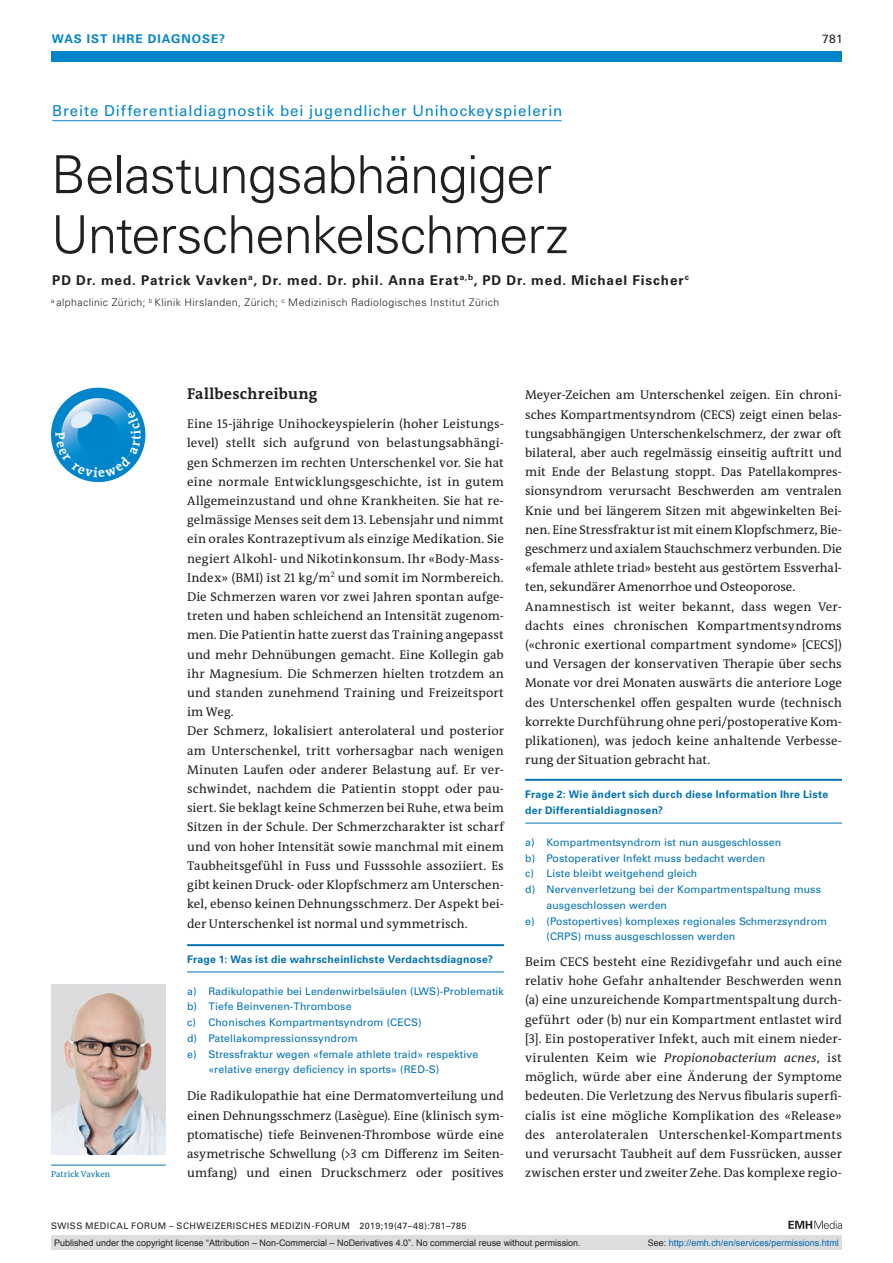
<style>
.page{position:relative;width:893px;height:1263px;background:#fff}
.page>*{position:absolute;margin:0;border:0;box-sizing:border-box;transform-origin:0 0}
.t1{font:300 52.5px/60px "Univers LT Std";letter-spacing:-.02em;color:#231f20}
.t2{font:700 15.75px "The Antiqua B W7";letter-spacing:.015em;color:#231f20}
.t3{font:15px "Univers LT Std";letter-spacing:.055em;color:#0084ca}
.t4{font:700 13.5px "Univers LT Std";letter-spacing:.065em;color:#231f20}
.t5{font:12.75px/19.2px "The Antiqua B W5 Plain";letter-spacing:.005em;color:#231f20}
.t6{font:700 12px "Univers LT Std";letter-spacing:.085em;color:#0084ca}
.t7{font:12px "Univers LT Std";color:#231f20}
.t8{font:10.5px "Univers LT Std";letter-spacing:.01em;color:#0072b2}
.t9{font:700 10.5px/16.5px "Univers LT Std";letter-spacing:.025em;color:#0072b2}
.t10{font:300 10.5px "Univers LT Std";letter-spacing:.04em;color:#231f20}
.t11{font:9px "Arial";color:#231f20}
.t12{font:9px "Univers LT Std";letter-spacing:.05em;color:#231f20}
.t13{font:9px "Arial";color:#0166b3}
.t14{font:8.7px "The Antiqua B W5 Plain";color:#0072b2}
.s1{font-style:italic}
.s2{color:#231f20}
</style>
<div class="page">
<div style="left:51px;top:51px;width:791px;height:11px;background:#0084ca"></div>
<svg style="left:788px;top:1221px;width:54px;height:8px"></svg>
<hr style="left:52px;top:120px;width:510px;height:1px;background:#0084ca">
<hr style="left:187px;top:944px;width:317px;height:2px;background:#0072b2">
<hr style="left:187px;top:972px;width:317px;height:1px;background:#0072b2">
<hr style="left:525px;top:779px;width:317px;height:2px;background:#0072b2">
<hr style="left:525px;top:823px;width:317px;height:1px;background:#0072b2">
<hr style="left:51px;top:1165px;width:115px;height:1px;background:#0072b2">
<img style="left:51px;top:984px;width:115px;height:170px">
<div style="left:51px;top:1235px;width:791px;height:15px;background:#dcdddf"></div>
<svg style="left:51px;top:388px;width:94px;height:94px"></svg>
<p class="t6" style="left:52px;top:31px;width:175px">WAS IST IHRE DIAGNOSE?</p>
<p class="t7" style="left:822px;top:31px;width:22px">781</p>
<p class="t3" style="left:52px;top:102px;width:512px">Breite Differentialdiagnostik bei jugendlicher Unihockeyspielerin</p>
<h1 class="t1" style="left:51px;top:145px;width:519px">Belastungsabhängiger<br>Unterschenkelschmerz</h1>
<p class="t4" style="left:52px;top:272px;width:638px">PD Dr. med. Patrick Vavken<sup>a</sup>, Dr. med. Dr. phil. Anna Erat<sup>a,b</sup>, PD Dr. med. Michael Fischer<sup>c</sup></p>
<p class="t10" style="left:51px;top:296px;width:450px"><sup>a</sup> alphaclinic Zürich; <sup>b</sup> Klinik Hirslanden, Zürich; <sup>c</sup> Medizinisch Radiologisches Institut Zürich</p>
<p class="t14" style="left:51px;top:1169px;width:61px">Patrick Vavken</p>
<p class="t2" style="left:187px;top:384px;width:132px">Fallbeschreibung</p>
<p class="t5" style="left:187px;top:414px;width:318px">Eine 15-jährige Unihockeyspielerin (hoher Leistungs&shy;level) stellt sich aufgrund von belastungsabhängi&shy;gen Schmerzen im rechten Unterschenkel vor. Sie hat eine normale Entwicklungsgeschichte, ist in gutem Allgemeinzustand und ohne Krankheiten. Sie hat re&shy;gelmässige Menses seit dem 13. Lebensjahr und nimmt ein orales Kontrazeptivum als einzige Medikation. Sie negiert Alkohl- und Nikotinkonsum. Ihr «Body-Mass-Index» (BMI) ist 21 kg/m<sup>2</sup> und somit im Normbereich.<br>Die Schmerzen waren vor zwei Jahren spontan aufge&shy;treten und haben schleichend an Intensität zugenom&shy;men. Die Patientin hatte zuerst das Training angepasst und mehr Dehnübungen gemacht. Eine Kollegin gab ihr Magnesium. Die Schmerzen hielten trotzdem an und standen zunehmend Training und Freizeitsport im Weg.<br>Der Schmerz, lokalisiert anterolateral und posterior am Unterschenkel, tritt vorhersagbar nach wenigen Minuten Laufen oder anderer Belastung auf. Er ver&shy;schwindet, nachdem die Patientin stoppt oder pau&shy;siert. Sie beklagt keine Schmerzen bei Ruhe, etwa beim Sitzen in der Schule. Der Schmerzcharakter ist scharf und von hoher Intensität sowie manchmal mit einem Taubheitsgefühl in Fuss und Fusssohle assoziiert. Es gibt keinen Druck- oder Klopfschmerz am Unterschen&shy;kel, ebenso keinen Dehnungsschmerz. Der Aspekt bei&shy;der Unterschenkel ist normal und symmetrisch.</p>
<p class="t9" style="left:187px;top:951px;width:307px">Frage 1: Was ist die wahrscheinlichste Verdachtsdiagnose?</p>
<p class="t8" style="left:187px;top:985px;width:318px">a) Radikulopathie bei Lendenwirbelsäulen (LWS)-Problematik</p>
<p class="t8" style="left:187px;top:1000px;width:166px">b) Tiefe Beinvenen-Thrombose</p>
<p class="t8" style="left:187px;top:1016px;width:236px">c) Chonisches Kompartmentsyndrom (CECS)</p>
<p class="t8" style="left:187px;top:1032px;width:172px">d) Patellakompressionssyndrom</p>
<p class="t8" style="left:187px;top:1048px;width:293px">e) Stressfraktur wegen «female athlete traid» respektive</p>
<p class="t8" style="left:208px;top:1063px;width:232px">«relative energy deficiency in sports» (RED-S)</p>
<p class="t5" style="left:187px;top:1086px;width:318px;text-align:justify">Die Radikulopathie hat eine Dermatomverteilung und einen Dehnungsschmerz (Lasègue). Eine (klinisch sym&shy;ptomatische) tiefe Beinvenen-Thrombose würde eine asymetrische Schwellung (&gt;3 cm Differenz im Seiten&shy;umfang) und einen Druckschmerz oder positives</p>
<p class="t12" style="left:51px;top:1220px;width:417px">SWISS MEDICAL FORUM – SCHWEIZERISCHES MEDIZIN-FORUM 2019;19(47–48):781–785</p>
<p class="t5" style="left:525px;top:386px;width:318px">Meyer-Zeichen am Unterschenkel zeigen. Ein chroni&shy;sches Kompartmentsyndrom (CECS) zeigt einen belas&shy;tungsabhängigen Unterschenkelschmerz, der zwar oft bilateral, aber auch regelmässig einseitig auftritt und mit Ende der Belastung stoppt. Das Patellakompres&shy;sionsyndrom verursacht Beschwerden am ventralen Knie und bei längerem Sitzen mit abgewinkelten Bei&shy;nen. Eine Stressfraktur ist mit einem Klopfschmerz, Bie&shy;geschmerz und axialem Stauchschmerz verbunden. Die «female athlete triad» besteht aus gestörtem Essverhal&shy;ten, sekundärer Amenorrhoe und Osteoporose.<br>Anamnestisch ist weiter bekannt, dass wegen Ver&shy;dachts eines chronischen Kompartmentsyndroms («chronic exertional compartment syndome» [CECS]) und Versagen der konservativen Therapie über sechs Monate vor drei Monaten auswärts die anteriore Loge des Unterschenkel offen gespalten wurde (technisch korrekte Durchführung ohne peri/postoperative Kom&shy;plikationen), was jedoch keine anhaltende Verbesse&shy;rung der Situation gebracht hat.</p>
<p class="t9" style="left:525px;top:786px;width:304px">Frage 2: Wie ändert sich durch diese Information Ihre Liste der Differentialdiagnosen?</p>
<p class="t8" style="left:525px;top:836px;width:258px">a) Kompartmentsyndrom ist nun ausgeschlossen</p>
<p class="t8" style="left:525px;top:851px;width:242px">b) Postoperativer Infekt muss bedacht werden</p>
<p class="t8" style="left:525px;top:867px;width:173px">c) Liste bleibt weitgehend gleich</p>
<p class="t8" style="left:525px;top:883px;width:297px">d) Nervenverletzung bei der Kompartmentspaltung muss</p>
<p class="t8" style="left:546px;top:899px;width:122px">ausgeschlossen werden</p>
<p class="t8" style="left:525px;top:914px;width:303px">e) (Postopertives) komplexes regionales Schmerzsyndrom</p>
<p class="t8" style="left:546px;top:930px;width:190px">(CRPS) muss ausgeschlossen werden</p>
<p class="t5" style="left:525px;top:952px;width:318px;text-align:justify">Beim CECS besteht eine Rezidivgefahr und auch eine relativ hohe Gefahr anhaltender Beschwerden wenn (a) eine unzureichende Kompartmentspaltung durch&shy;geführt oder (b) nur ein Kompartment entlastet wird [3]. Ein postoperativer Infekt, auch mit einem nieder&shy;virulenten Keim wie <span class="s1">Propionobacterium acnes</span>, ist möglich, würde aber eine Änderung der Symptome bedeuten. Die Verletzung des Nervus fibularis superfi&shy;cialis ist eine mögliche Komplikation des «Release» des anterolateralen Unterschenkel-Kompartments und verursacht Taubheit auf dem Fussrücken, ausser zwischen erster und zweiter Zehe. Das komplexe regio-</p>
<p class="t11" style="left:54px;top:1237px;width:528px">Published under the copyright license “Attribution – Non-Commercial – NoDerivatives 4.0”. No commercial reuse without permission.</p>
<p class="t13" style="left:648px;top:1237px;width:193px"><span class="s2">See:</span> http://emh.ch/en/services/permissions.html</p>
</div>
